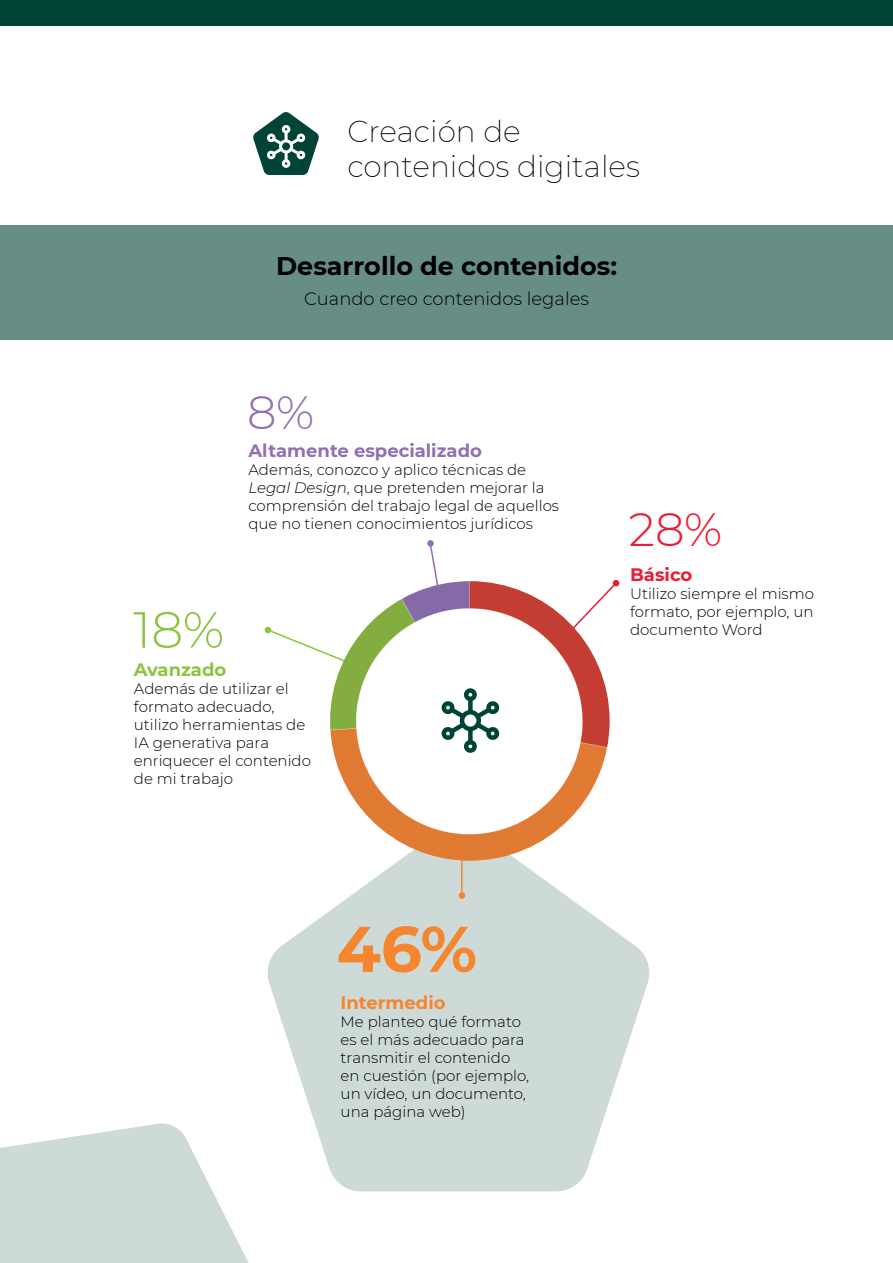
<style>
.page{position:relative;width:893px;height:1263px;background:#fff}
.page>*{position:absolute;margin:0;border:0;box-sizing:border-box;transform-origin:0 0}
.t1{font:700 64.35px "Montserrat";color:#f5852e}
.t2{font:300 50.85px "Montserrat";color:#8cc440}
.t3{font:300 46.65px "Montserrat";color:#ed1a35}
.t4{font:300 46.65px "Montserrat";color:#926fb1}
.t5{font:200 29.7px/35.5px "Montserrat";color:#000001}
.t6{font:700 25.5px "Montserrat";color:#000001}
.t7{font:300 18px "Montserrat";color:#000001}
.t8{font:700 18px "Montserrat";color:#926fb1}
.t9{font:700 18px "Montserrat";color:#f5852e}
.t10{font:700 18px "Montserrat";color:#8cc440}
.t11{font:700 18px "Montserrat";color:#ed1a35}
.t12{font:300 15px/18px "Montserrat";color:#000001}
.s1{font-style:italic}
</style>
<div class="page">
<svg style="left:268px;top:825px;width:381px;height:366px;fill:#cddad7"></svg>
<svg style="left:427px;top:540px;width:22px;height:48px"></svg>
<svg style="left:265px;top:627px;width:88px;height:36px"></svg>
<svg style="left:515px;top:580px;width:105px;height:106px"></svg>
<hr style="left:461px;top:845px;width:2px;height:50px;background:#f5852e">
<svg style="left:457px;top:891px;width:10px;height:9px"></svg>
<div style="left:0;top:225px;width:893px;height:115px;background:#668e87"></div>
<svg style="left:253px;top:112px;width:66px;height:63px"></svg>
<div style="left:0;top:0;width:893px;height:26px;background:#004438"></div>
<svg style="left:0;top:1123px;width:249px;height:140px"></svg>
<img style="left:330px;top:581px;width:280px;height:280px;border-radius:140px">
<svg style="left:437px;top:697px;width:67px;height:47px"></svg>
<div style="left:464px;top:688px;width:13px;height:13px;border:5px solid #004438;border-radius:50%"></div>
<div style="left:464px;top:740px;width:13px;height:13px;border:5px solid #004438;border-radius:50%"></div>
<div style="left:468px;top:699px;width:5px;height:13px;background:#004438"></div>
<div style="left:468px;top:729px;width:5px;height:13px;background:#004438"></div>
<h3 class="t5" style="left:347px;top:113px;width:294px">Creación de contenidos digitales</h3>
<h3 class="t6" style="left:276px;top:247px;width:342px">Desarrollo de contenidos:</h3>
<p class="t7" style="left:304px;top:286px;width:286px">Cuando creo contenidos legales</p>
<h3 class="t4" style="left:247px;top:381px;width:69px">8%</h3>
<p class="t8" style="left:248px;top:438px;width:235px">Altamente especializado</p>
<p class="t12" style="left:248px;top:460px;width:312px">Además, conozco y aplico técnicas de <span class="s1">Legal Design</span>, que pretenden mejorar la comprensión del trabajo legal de aquellos que no tienen conocimientos jurídicos</p>
<h2 class="t2" style="left:133px;top:595px;width:92px">18%</h2>
<p class="t10" style="left:134px;top:657px;width:94px">Avanzado</p>
<p class="t12" style="left:134px;top:679px;width:179px">Además de utilizar el formato adecuado, utilizo herramientas de<br>IA generativa para enriquecer el contenido de mi trabajo</p>
<h1 class="t1" style="left:337px;top:902px;width:142px">46%</h1>
<p class="t9" style="left:341px;top:990px;width:106px">Intermedio</p>
<p class="t12" style="left:341px;top:1012px;width:190px">Me planteo qué formato es el más adecuado para transmitir el contenido en cuestión (por ejemplo, un vídeo, un documento, una página web)</p>
<h3 class="t3" style="left:629px;top:497px;width:95px">28%</h3>
<p class="t11" style="left:630px;top:562px;width:64px">Básico</p>
<p class="t12" style="left:630px;top:584px;width:185px;text-align:justify">Utilizo siempre el mismo formato, por ejemplo, un documento Word</p>
</div>
